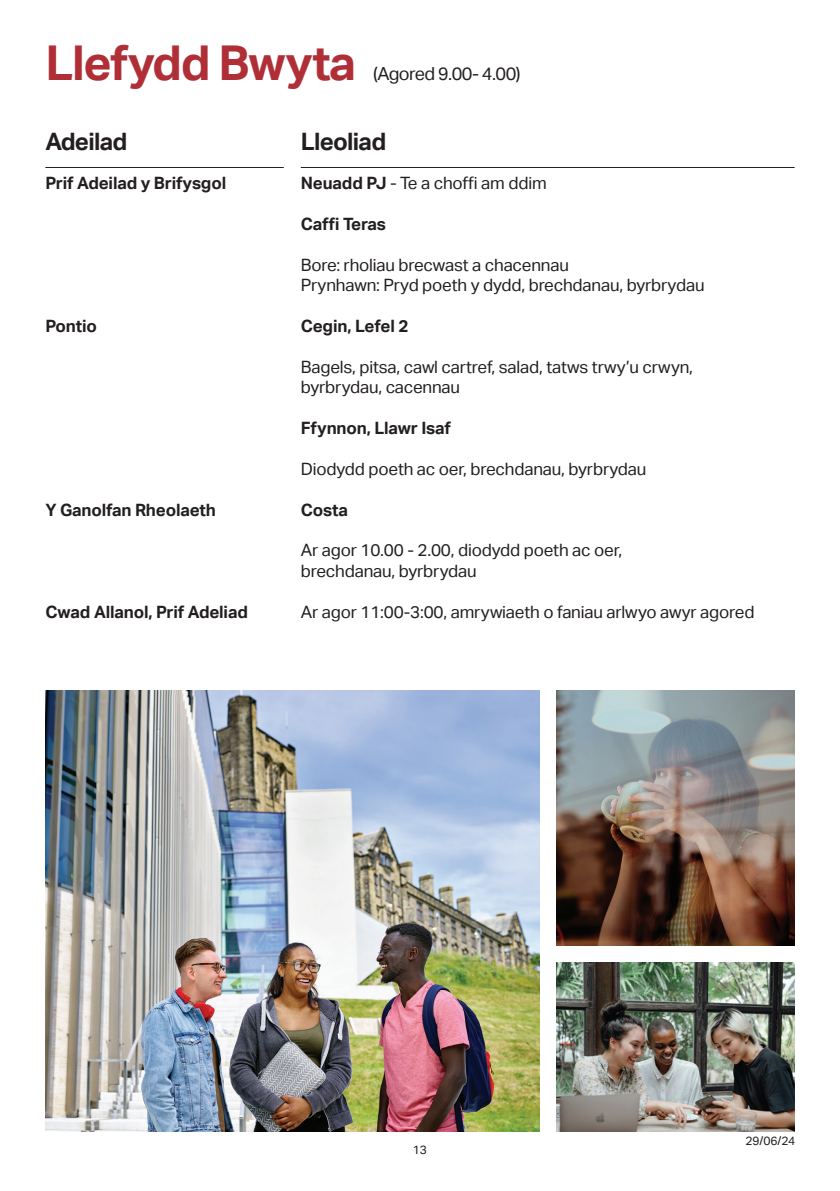
<style>
.page{position:relative;width:840px;height:1191px;background:#fff}
.page>*{position:absolute;margin:0;border:0;box-sizing:border-box;transform-origin:0 0}
.t1{font:700 48px "Aktiv Grotesk";letter-spacing:-.03em;color:#b02f37}
.t2{font:700 24px "Aktiv Grotesk";letter-spacing:-.03em;color:#231f20}
.t3{font:18px "Aktiv Grotesk";letter-spacing:-.03em;color:#231f20}
.t4{font:17px/20.4px "Aktiv Grotesk";letter-spacing:-.01em;color:#231f20}
.SubTitle_2{font:700 17px "Aktiv Grotesk";letter-spacing:-.01em;color:#231f20}
.Body_Copy{font:12px "Aktiv Grotesk";letter-spacing:-.01em;color:#231f20}
.s1{font-weight:700}
</style>
<div class="page">
<hr style="left:300px;top:167px;width:494px;height:1px;background:#231f20">
<hr style="left:45px;top:167px;width:238px;height:1px;background:#231f20">
<img style="left:45px;top:691px;width:494px;height:440px">
<img style="left:556px;top:691px;width:238px;height:254px">
<img style="left:556px;top:962px;width:238px;height:169px">
<p class="t1" style="left:45px;top:35px;width:312px">Llefydd Bwyta</p>
<p class="t3" style="left:373px;top:63px;width:149px">(Agored 9.00- 4.00)</p>
<p class="t2" style="left:45px;top:128px;width:83px">Adeilad</p>
<p class="t2" style="left:300px;top:128px;width:87px">Lleoliad</p>
<p class="SubTitle_2" style="left:45px;top:173px;width:182px">Prif Adeilad y Brifysgol</p>
<p class="SubTitle_2" style="left:45px;top:316px;width:53px">Pontio</p>
<p class="SubTitle_2" style="left:45px;top:500px;width:172px">Y Ganolfan Rheolaeth</p>
<p class="SubTitle_2" style="left:45px;top:602px;width:204px">Cwad Allanol, Prif Adeliad</p>
<p class="t4" style="left:300px;top:173px;width:247px"><span class="s1">Neuadd PJ</span> - Te a choffi am ddim</p>
<p class="SubTitle_2" style="left:300px;top:214px;width:87px">Caffi Teras</p>
<p class="t4" style="left:300px;top:255px;width:269px">Bore: rholiau brecwast a chacennau</p>
<p class="t4" style="left:300px;top:275px;width:405px">Prynhawn: Pryd poeth y dydd, brechdanau, byrbrydau</p>
<p class="SubTitle_2" style="left:300px;top:316px;width:109px">Cegin, Lefel 2</p>
<p class="t4" style="left:300px;top:357px;width:393px">Bagels, pitsa, cawl cartref, salad, tatws trwy’u crwyn, byrbrydau, cacennau</p>
<p class="SubTitle_2" style="left:300px;top:418px;width:152px">Ffynnon, Llawr Isaf</p>
<p class="t4" style="left:300px;top:459px;width:347px">Diodydd poeth ac oer, brechdanau, byrbrydau</p>
<p class="SubTitle_2" style="left:300px;top:500px;width:49px">Costa</p>
<p class="t4" style="left:300px;top:540px;width:323px">Ar agor 10.00 - 2.00, diodydd poeth ac oer,</p>
<p class="t4" style="left:300px;top:561px;width:177px">brechdanau, byrbrydau</p>
<p class="t4" style="left:300px;top:601px;width:455px">Ar agor 11:00-3:00, amrywiaeth o faniau arlwyo awyr agored</p>
<p class="Body_Copy" style="left:412px;top:1143px;width:16px">13</p>
<p class="Body_Copy" style="left:745px;top:1134px;width:51px">29/06/24</p>
</div>
